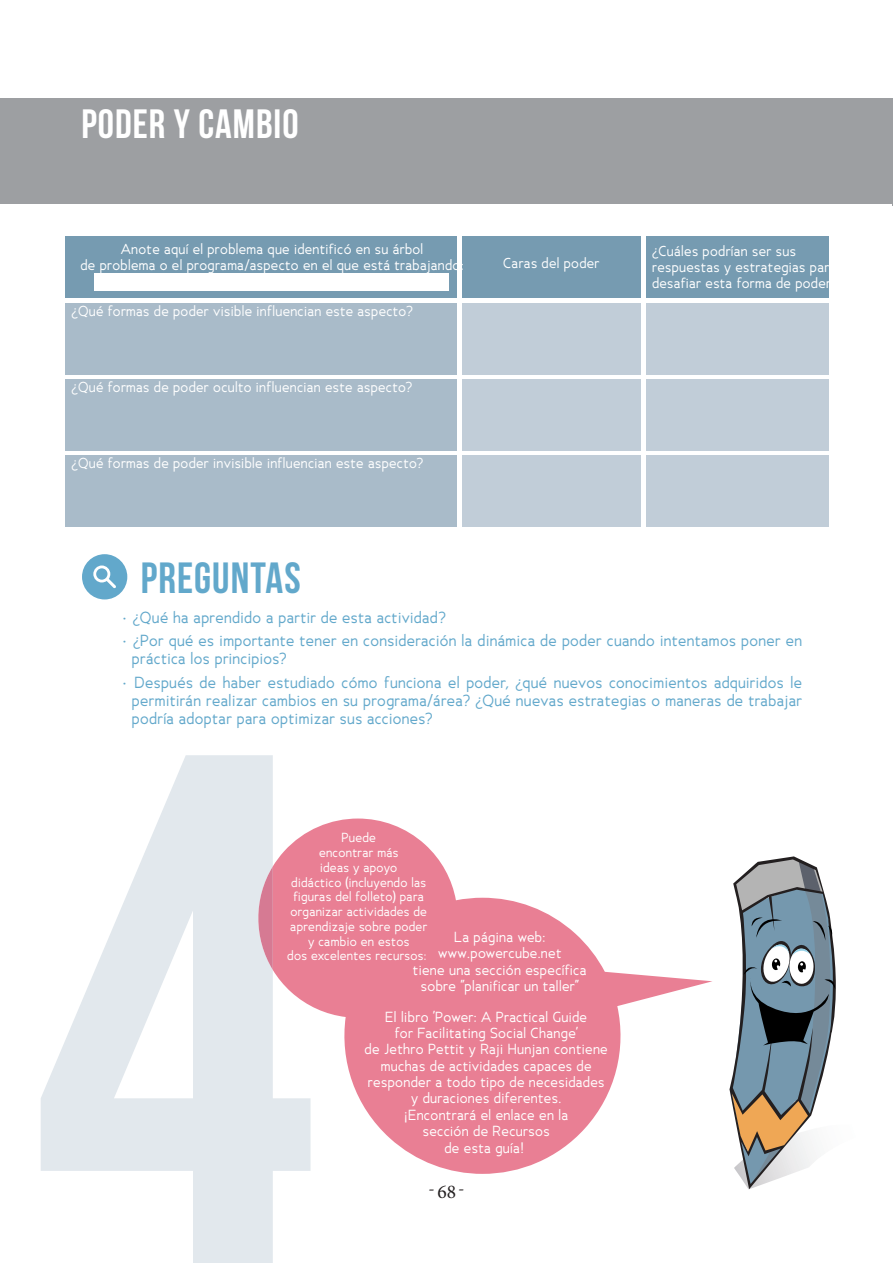
<style>
.page{position:relative;width:893px;height:1263px;background:#fff}
.page>*{position:absolute;margin:0;border:0;box-sizing:border-box;transform-origin:0 0}
.t1{font:43.65px "Bebas Neue";letter-spacing:.025em;color:#62a8cb}
.t2{font:40.95px "Bebas Neue";letter-spacing:.025em;color:#fff}
.t3{font:19.5px "Minion Pro";color:#231f20}
.t4{font:18px "Minion Pro";color:#231f20}
.t5{font:15px/18px "Ancillary";letter-spacing:.025em;color:#62a8cb}
.t6{font:13.65px/16.4px "Ancillary";letter-spacing:.025em;color:#fff;text-align:center}
.t7{font:13.5px/16.2px "Ancillary";letter-spacing:.025em;color:#fff;text-align:center}
.t8{font:12.3px/14.7px "Ancillary";letter-spacing:.025em;color:#fff;text-align:center}
</style>
<div class="page">
<svg style="left:41px;top:755px;width:232px;height:508px;fill:#e2e8ed"></svg>
<div style="left:0;top:98px;width:893px;height:105px;background:#9d9fa2"></div>
<div style="left:82px;top:554px;width:45px;height:45px;background:#62a8cb;border-radius:50%"></div>
<svg style="left:93px;top:565px;width:23px;height:23px"></svg>
<div style="left:66px;top:303px;width:393px;height:71px;background:#a9bbc9"></div>
<div style="left:66px;top:379px;width:393px;height:72px;background:#a9bbc9"></div>
<div style="left:66px;top:236px;width:763px;height:62px;background:#769bb1"></div>
<div style="left:66px;top:455px;width:393px;height:72px;background:#a9bbc9"></div>
<div style="left:461px;top:303px;width:368px;height:71px;background:#c1cdd8"></div>
<div style="left:461px;top:379px;width:368px;height:72px;background:#c1cdd8"></div>
<div style="left:461px;top:455px;width:368px;height:72px;background:#c1cdd8"></div>
<hr style="left:457px;top:231px;width:4px;height:327px;background:#fff">
<hr style="left:641px;top:231px;width:4px;height:310px;background:#fff">
<div style="left:95px;top:273px;width:354px;height:18px;background:#fff"></div>
<svg style="left:273px;top:818px;width:439px;height:356px;fill:#e97f94"></svg>
<svg style="left:253px;top:866px;width:20px;height:104px"></svg>
<svg style="left:729px;top:856px;width:107px;height:334px"></svg>
<p class="t2" style="left:81px;top:102px;width:219px">PODER Y CAMBIO</p>
<p class="t7" style="left:80px;top:240px;width:385px">Anote aquí el problema que identificó en su árbol<br>de problema o el programa/aspecto en el que está trabajando:</p>
<p class="t7" style="left:72px;top:303px;width:343px">¿Qué formas de poder visible influencian este aspecto?</p>
<p class="t7" style="left:72px;top:379px;width:342px">¿Qué formas de poder oculto influencian este aspecto?</p>
<p class="t7" style="left:72px;top:454px;width:353px">¿Qué formas de poder invisible influencian este aspecto?</p>
<p class="t7" style="left:503px;top:255px;width:98px">Caras del poder</p>
<p class="t7" style="left:652px;top:243px;width:187px;text-align:left">¿Cuáles podrían ser sus respuestas y estrategias para desafiar esta forma de poder?</p>
<p class="t1" style="left:141px;top:554px;width:161px">PREGUNTAS</p>
<p class="t5" style="left:121px;top:608px;width:326px">• ¿Qué ha aprendido a partir de esta actividad?</p>
<p class="t5" style="left:132px;top:632px;width:672px;text-indent:-11px">• ¿Por qué es importante tener en consideración la dinámica de poder cuando intentamos poner en práctica los principios?</p>
<p class="t5" style="left:132px;top:673px;width:672px;text-align:justify;text-indent:-11px">• Después de haber estudiado cómo funciona el poder, ¿qué nuevos conocimientos adquiridos le permitirán realizar cambios en su programa/área? ¿Qué nuevas estrategias o maneras de trabajar podría adoptar para optimizar sus acciones?</p>
<p class="t8" style="left:287px;top:831px;width:141px">Puede<br>encontrar más<br>ideas y apoyo<br>didáctico (incluyendo las figuras del folleto) para organizar actividades de aprendizaje sobre poder y cambio en estos<br>dos excelentes recursos:</p>
<p class="t6" style="left:413px;top:929px;width:175px">La página web: www.powercube.net<br>tiene una sección específica sobre “planificar un taller”</p>
<p class="t6" style="left:365px;top:1008px;width:245px">El libro ‘Power: A Practical Guide<br>for Facilitating Social Change’<br>de Jethro Pettit y Raji Hunjan contiene muchas de actividades capaces de responder a todo tipo de necesidades y duraciones diferentes.<br>¡Encontrará el enlace en la<br>sección de Recursos<br>de esta guía!</p>
<h3 class="t3" style="left:437px;top:1179px;width:29px">68<sup>-</sup></h3>
<p class="t4" style="left:435px;top:1203px;width:8px;rotate:-180deg">-</p>
</div>
